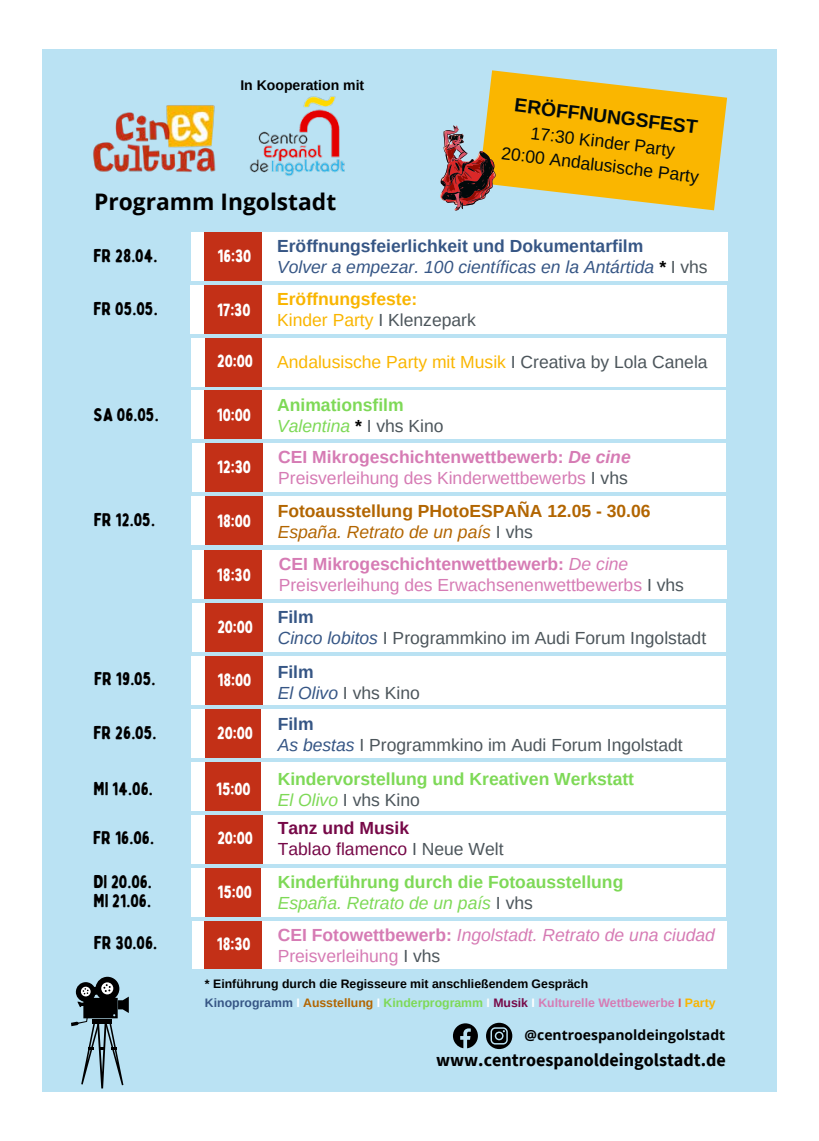
<style>
.page{position:relative;width:819px;height:1141px;background:#fff}
.page>*{position:absolute;margin:0;border:0;box-sizing:border-box;transform-origin:0 0}
.t1{font:700 22.75px "Open Sans";color:#000}
.t2{font:700 19.25px "Arimo";color:#020a0b}
.t3{font:18.55px/19.8px "Bobby Jones Soft";color:#000}
.t4{font:700 18.03px "Source Sans Pro";color:#000}
.t5{font:17.5px/21px "Arimo";color:#d67bb4}
.t6{font:700 17.5px/21px "Arimo";color:#7ed957}
.t7{font:17.5px/21px "Arimo";color:#4c555b}
.t8{font:italic 17.5px/21px "Arimo";color:#365685}
.t9{font:17.5px "Bobby Jones";color:#fff}
.t10{font:italic 17.5px/21px "Arimo";color:#d67bb4}
.t11{font:700 17.5px/21px "Arimo";color:#b26500}
.t12{font:17.5px "Arimo";color:#fab600}
.t13{font:17.5px "Arimo";color:#020a0b}
.t14{font:700 17.5px/21px "Arimo";color:#f9b501}
.t15{font:17.5px/21px "Arimo";color:#760847}
.t16{font:700 14px "Open Sans";color:#000}
.t17{font:700 14px "Arimo";color:#000}
.t18{font:700 12.25px/18.4px "Arimo";color:#000}
.s1{font-weight:700;font-style:normal}
.s2{font-weight:700;color:#000}
.s3{font-style:normal;color:#4c555b}
.s4{font-weight:400}
.s5{font-weight:400;color:#4c555b}
.s6{color:#4c555b}
.s7{font-weight:400;font-style:italic}
.s8{color:#000}
.s9{font-weight:700}
.s10{font-weight:700;font-style:italic}
.s11{font-style:italic}
.s12{font-weight:700;color:#365685}
.s13{font-style:italic;color:#365685}
.s14{font-style:normal}
.s15{color:#365685}
.s16{color:#fff}
.s17{color:#b26500}
.s18{color:#7ed957}
.s19{color:#fbfbfb}
.s20{color:#760847}
.s21{color:#d67bb4}
.s22{color:#dc586d}
.s23{color:#f9b501}
</style>
<div class="page">
<div style="left:42px;top:50px;width:734px;height:1042px;background:#bae2f3"></div>
<svg style="left:71px;top:977px;width:58px;height:111px"></svg>
<div style="left:191px;top:232px;width:536px;height:48px;background:#fff"></div>
<div style="left:205px;top:232px;width:57px;height:48px;background:#c33017"></div>
<div style="left:191px;top:391px;width:534px;height:48px;background:#fff"></div>
<div style="left:204px;top:391px;width:58px;height:48px;background:#c33017"></div>
<div style="left:192px;top:497px;width:533px;height:48px;background:#fff"></div>
<div style="left:205px;top:497px;width:57px;height:48px;background:#c33017"></div>
<div style="left:192px;top:604px;width:533px;height:48px;background:#fff"></div>
<div style="left:205px;top:604px;width:57px;height:48px;background:#c33017"></div>
<div style="left:192px;top:656px;width:533px;height:49px;background:#fff"></div>
<div style="left:205px;top:656px;width:57px;height:49px;background:#c33017"></div>
<div style="left:192px;top:762px;width:533px;height:49px;background:#fff"></div>
<div style="left:205px;top:762px;width:55px;height:49px;background:#c33017"></div>
<div style="left:191px;top:816px;width:534px;height:48px;background:#fff"></div>
<div style="left:205px;top:816px;width:57px;height:48px;background:#c33017"></div>
<div style="left:192px;top:868px;width:533px;height:49px;background:#fff"></div>
<div style="left:205px;top:868px;width:55px;height:49px;background:#c33017"></div>
<div style="left:191px;top:710px;width:534px;height:48px;background:#fff"></div>
<div style="left:205px;top:709px;width:55px;height:48px;background:#c33017"></div>
<div style="left:192px;top:550px;width:534px;height:49px;background:#fff"></div>
<div style="left:205px;top:550px;width:57px;height:48px;background:#c33017"></div>
<div style="left:191px;top:285px;width:535px;height:48px;background:#fff"></div>
<div style="left:204px;top:285px;width:58px;height:48px;background:#c33017"></div>
<div style="left:191px;top:338px;width:534px;height:48px;background:#fff"></div>
<div style="left:205px;top:338px;width:57px;height:48px;background:#c33017"></div>
<svg style="left:440px;top:70px;width:287px;height:140px"></svg>
<div style="left:192px;top:921px;width:534px;height:48px;background:#fff"></div>
<div style="left:204px;top:921px;width:58px;height:48px;background:#c33017"></div>
<svg style="left:453px;top:1023px;width:25px;height:25px"></svg>
<svg style="left:486px;top:1023px;width:26px;height:26px"></svg>
<img style="left:93px;top:105px;width:123px;height:67px">
<div style="left:192px;top:444px;width:533px;height:48px;background:#fff"></div>
<div style="left:205px;top:444px;width:57px;height:48px;background:#c33017"></div>
<img style="left:249px;top:96px;width:96px;height:80px">
<p class="t17" style="left:240px;top:75px;width:125px">In Kooperation mit</p>
<h1 class="t1" style="left:94px;top:185px;width:244px">Programm Ingolstadt</h1>
<p class="t2" style="left:516px;top:92px;width:186px;rotate:7deg">ERÖFFNUNGSFEST</p>
<p class="t13" style="left:503px;top:142px;width:200px;rotate:7deg">20:00 Andalusische Party</p>
<p class="t13" style="left:532px;top:122px;width:147px;rotate:7deg">17:30 Kinder Party</p>
<p class="t3" style="left:93px;top:246px;width:65px">FR 28.04.</p>
<p class="t8" style="left:277px;top:236px;width:432px"><span class="s1">Eröffnungsfeierlichkeit und Dokumentarfilm<br></span>Volver a empezar. 100 científicas en la Antártida <span class="s2">*</span> <span class="s3">I vhs</span></p>
<p class="t9" style="left:217px;top:244px;width:35px">16:30</p>
<p class="t3" style="left:93px;top:299px;width:66px">FR 05.05.</p>
<p class="t14" style="left:277px;top:289px;width:200px">Eröffnungsfeste:<br><span class="s4">Kinder Party</span> <span class="s5">I Klenzepark</span></p>
<p class="t9" style="left:217px;top:298px;width:35px">17:30</p>
<p class="t9" style="left:217px;top:349px;width:37px">20:00</p>
<p class="t12" style="left:277px;top:351px;width:432px">Andalusische Party mit Musik <span class="s6">I Creativa by Lola Canela</span></p>
<p class="t3" style="left:93px;top:405px;width:67px">SA 06.05.</p>
<p class="t3" style="left:94px;top:510px;width:63px">FR 12.05.</p>
<p class="t9" style="left:217px;top:403px;width:35px">10:00</p>
<p class="t9" style="left:217px;top:456px;width:35px">12:30</p>
<p class="t9" style="left:217px;top:509px;width:35px">18:00</p>
<p class="t9" style="left:217px;top:563px;width:35px">18:30</p>
<p class="t9" style="left:217px;top:615px;width:37px">20:00</p>
<p class="t6" style="left:277px;top:394px;width:168px">Animationsfilm<br><span class="s7">Valentina</span> <span class="s8">*</span> <span class="s5">I vhs Kino</span></p>
<p class="t5" style="left:278px;top:447px;width:354px"><span class="s9">CEI Mikrogeschichtenwettbewerb:</span> <span class="s10">De cine<br></span>Preisverleihung des Kinderwettbewerbs <span class="s6">I vhs</span></p>
<p class="t11" style="left:278px;top:500px;width:374px">Fotoausstellung PHotoESPAÑA 12.05 - 30.06<br><span class="s7">España. Retrato de un país</span> <span class="s5">I vhs</span></p>
<p class="t5" style="left:279px;top:553px;width:406px"><span class="s9">CEI Mikrogeschichtenwettbewerb:</span> <span class="s11">De cine<br></span>Preisverleihung des Erwachsenenwettbewerbs <span class="s6">I vhs</span></p>
<p class="t7" style="left:278px;top:606px;width:430px"><span class="s12">Film<br></span><span class="s13">Cinco lobitos</span> I Programmkino im Audi Forum Ingolstadt</p>
<p class="t3" style="left:94px;top:670px;width:63px">FR 19.05.</p>
<p class="t7" style="left:278px;top:662px;width:144px"><span class="s12">Film<br></span><span class="s13">El Olivo</span> I vhs Kino</p>
<p class="t9" style="left:217px;top:668px;width:35px">18:00</p>
<p class="t3" style="left:93px;top:723px;width:64px">FR 26.05.</p>
<p class="t7" style="left:278px;top:713px;width:406px"><span class="s12">Film<br></span><span class="s13">As bestas</span> I Programmkino im Audi Forum Ingolstadt</p>
<p class="t9" style="left:217px;top:721px;width:37px">20:00</p>
<p class="t3" style="left:93px;top:779px;width:61px">MI 14.06.</p>
<p class="t6" style="left:278px;top:768px;width:358px">Kindervorstellung und Kreativen Werkstatt<br><span class="s7">El Olivo</span> <span class="s5">I vhs Kino</span></p>
<p class="t9" style="left:216px;top:778px;width:36px">15:00</p>
<p class="t3" style="left:93px;top:828px;width:62px">FR 16.06.</p>
<p class="t15" style="left:278px;top:818px;width:227px"><span class="s9">Tanz und Musik<br></span>Tablao flamenco <span class="s6">I Neue Welt</span></p>
<p class="t9" style="left:217px;top:826px;width:37px">20:00</p>
<p class="t3" style="left:93px;top:872px;width:60px">DI 20.06.<br>MI 21.06.</p>
<p class="t6" style="left:278px;top:872px;width:347px">Kinderführung durch die Fotoausstellung<br><span class="s7">España. Retrato de un país</span> <span class="s5">I vhs</span></p>
<p class="t9" style="left:217px;top:880px;width:36px">15:00</p>
<p class="t3" style="left:94px;top:933px;width:65px">FR 30.06.</p>
<p class="t10" style="left:278px;top:924px;width:439px"><span class="s1">CEI Fotowettbewerb:</span> Ingolstadt. Retrato de una ciudad<br><span class="s14">Preisverleihung</span> <span class="s3">I vhs</span></p>
<p class="t9" style="left:217px;top:932px;width:35px">18:30</p>
<p class="t18" style="left:205px;top:975px;width:512px">* Einführung durch die Regisseure mit anschließendem Gespräch<br><span class="s15">Kinoprogramm</span> <span class="s16">I</span> <span class="s17">Ausstellung</span> <span class="s16">I</span> <span class="s18">Kinderprogramm</span> <span class="s19">I</span> <span class="s20">Musik</span> <span class="s16">I</span> <span class="s21">Kulturelle Wettbewerbe</span> <span class="s22">I</span> <span class="s23">Party</span></p>
<p class="t16" style="left:524px;top:1025px;width:202px">@centroespanoldeingolstadt</p>
<p class="t4" style="left:436px;top:1047px;width:291px">www.centroespanoldeingolstadt.de</p>
</div>
